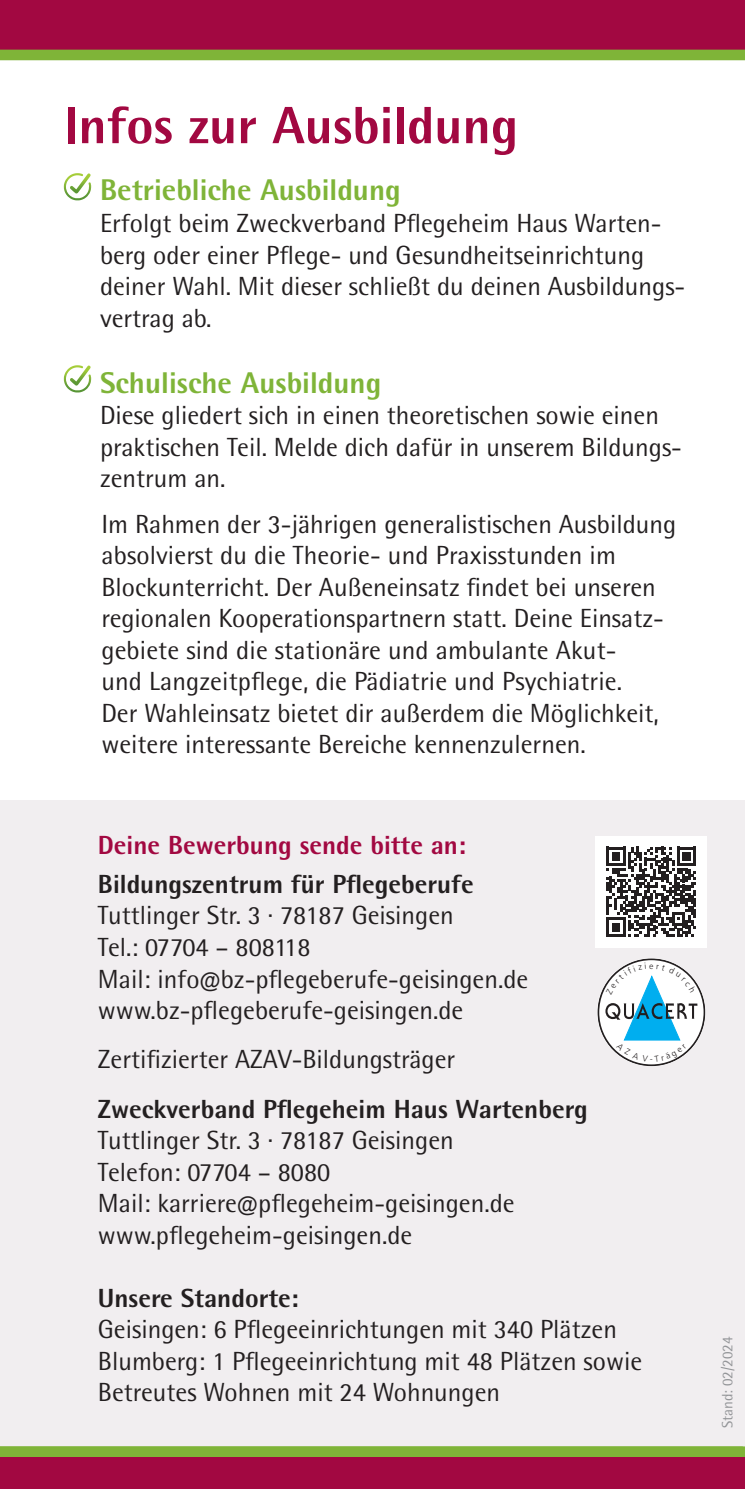
<style>
.page{position:relative;width:745px;height:1489px;background:#fff}
.page>*{position:absolute;margin:0;border:0;box-sizing:border-box;transform-origin:0 0}
.t1{font:800 52.5px "Rotis Semi Sans Pro";color:#a20841}
.t2{font:800 30px "Rotis Semi Sans Pro";color:#7fb438}
.t3{font:26.25px/31.5px "Rotis Semi Sans Pro";color:#231f20}
.t4{font:800 26.25px "Rotis Semi Sans Pro";color:#231f20}
.t5{font:800 26.25px "Rotis Semi Sans Pro";color:#a20841}
.t6{font:15px "Rotis Semi Sans Pro";color:#939598}
.t7{font:8.75px "Humanist 777 BT Light B";color:#231f20}
</style>
<div class="page">
<div style="left:0;top:0;width:744px;height:50px;background:#a20841"></div>
<div style="left:0;top:50px;width:744px;height:10px;background:#7fb438"></div>
<div style="left:0;top:800px;width:744px;height:688px;background:#f1eef0"></div>
<svg style="left:596px;top:958px;width:109px;height:108px"></svg>
<div style="left:597px;top:958px;width:107px;height:108px;border:2px solid #231f20;border-radius:50%"></div>
<div style="left:595px;top:835px;width:111px;height:112px;background:#fff"></div>
<svg style="left:606px;top:846px;width:89px;height:90px"></svg>
<svg style="left:0;top:1446px;width:744px;height:10px;background:#81b53b"></svg>
<div style="left:0;top:1456px;width:744px;height:32px;background:#a20841"></div>
<img style="left:64px;top:176px;width:25px;height:24px">
<img style="left:69px;top:173px;width:22px;height:21px">
<img style="left:64px;top:368px;width:25px;height:24px">
<img style="left:69px;top:365px;width:22px;height:21px">
<svg style="left:605px;top:962px;width:92px;height:99px;background:#bbdbe8"></svg>
<p class="t1" style="left:64px;top:92px;width:455px">Infos zur Ausbildung</p>
<p class="t2" style="left:100px;top:171px;width:302px">Betriebliche Ausbildung</p>
<p class="t3" style="left:100px;top:207px;width:586px">Erfolgt beim Zweckverband Pflegeheim Haus Warten&shy;berg oder einer Pflege- und Gesundheitseinrichtung deiner Wahl. Mit dieser schließt du deinen Ausbildungs&shy;vertrag ab.</p>
<p class="t2" style="left:100px;top:363px;width:283px">Schulische Ausbildung</p>
<p class="t3" style="left:100px;top:399px;width:583px">Diese gliedert sich in einen theoretischen sowie einen praktischen Teil. Melde dich dafür in unserem Bildungs&shy;zentrum an.</p>
<p class="t3" style="left:101px;top:508px;width:576px">Im Rahmen der 3-jährigen generalistischen Ausbildung absolvierst du die Theorie- und Praxisstunden im Blockunterricht. Der Außeneinsatz findet bei unseren regionalen Kooperationspartnern statt. Deine Einsatz&shy;gebiete sind die stationäre und ambulante Akut-<br>und Langzeitpflege, die Pädiatrie und Psychiatrie.<br>Der Wahleinsatz bietet dir außerdem die Möglichkeit, weitere interessante Bereiche kennenzulernen.</p>
<p class="t5" style="left:98px;top:828px;width:369px">Deine Bewerbung sende bitte an:</p>
<p class="t4" style="left:98px;top:867px;width:377px">Bildungszentrum für Pflegeberufe</p>
<p class="t3" style="left:98px;top:899px;width:357px">Tuttlinger Str. 3 · 78187 Geisingen</p>
<p class="t3" style="left:98px;top:931px;width:214px">Tel.: 07704 – 808118</p>
<p class="t3" style="left:98px;top:962px;width:431px">Mail: info@bz-pflegeberufe-geisingen.de</p>
<p class="t3" style="left:98px;top:994px;width:367px">www.bz-pflegeberufe-geisingen.de</p>
<p class="t3" style="left:98px;top:1043px;width:358px">Zertifizierter AZAV-Bildungsträger</p>
<p class="t4" style="left:98px;top:1091px;width:491px">Zweckverband Pflegeheim Haus Wartenberg</p>
<p class="t3" style="left:98px;top:1124px;width:357px">Tuttlinger Str. 3 · 78187 Geisingen</p>
<p class="t3" style="left:98px;top:1155px;width:234px">Telefon: 07704 – 8080</p>
<p class="t3" style="left:98px;top:1187px;width:418px">Mail: karriere@pflegeheim-geisingen.de</p>
<p class="t3" style="left:98px;top:1218px;width:316px">www.pflegeheim-geisingen.de</p>
<p class="t4" style="left:98px;top:1280px;width:202px">Unsere Standorte:</p>
<p class="t3" style="left:98px;top:1313px;width:520px">Geisingen: 6 Pflegeeinrichtungen mit 340 Plätzen</p>
<p class="t3" style="left:98px;top:1344px;width:545px">Blumberg: 1 Pflegeeinrichtung mit 48 Plätzen sowie<br>Betreutes Wohnen mit 24 Wohnungen</p>
<p class="t7" style="left:648px;top:960px;width:6px">e</p>
<p class="t6" style="left:718px;top:1428px;width:93px;rotate:-90deg">Stand: 02/2024</p>
</div>
